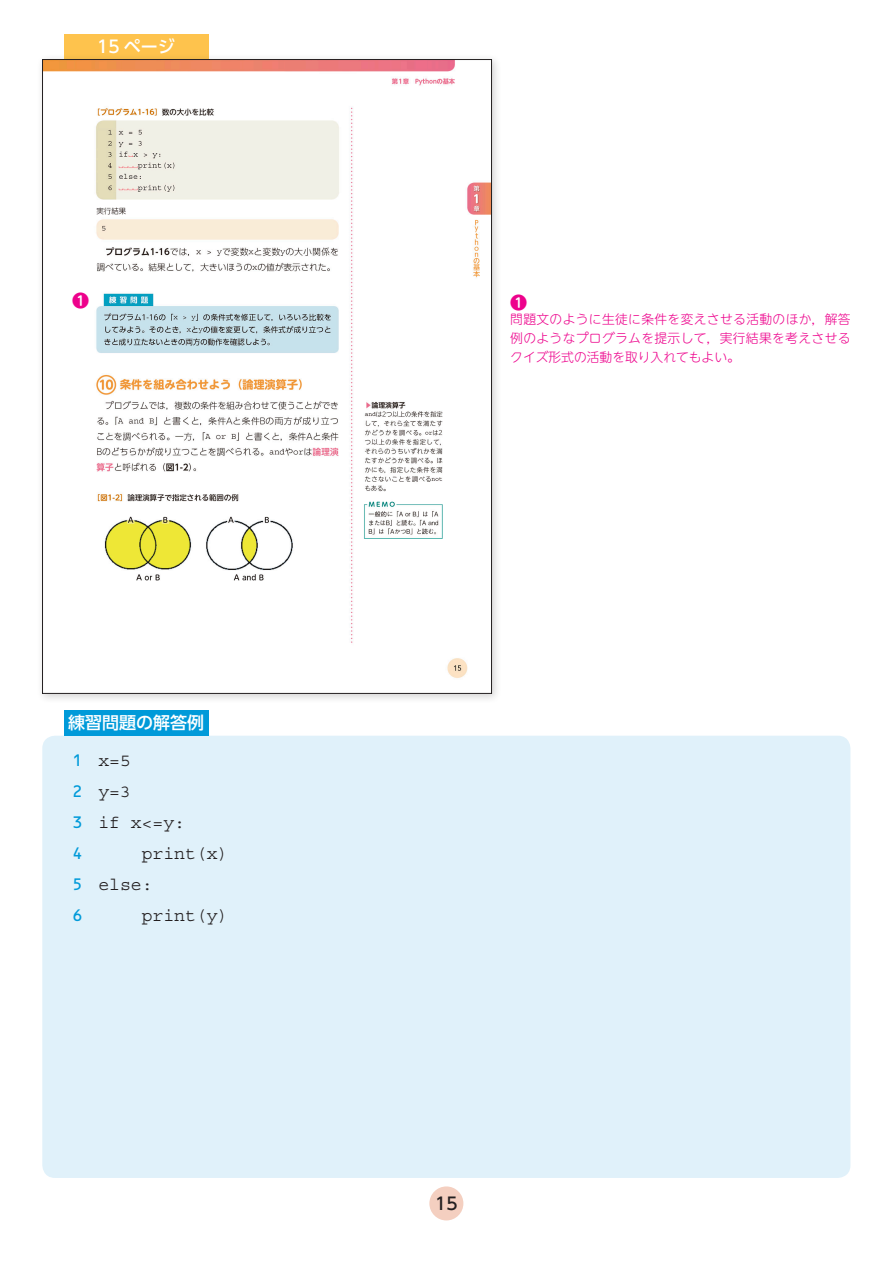
<style>
.page{position:relative;width:893px;height:1263px;background:#fff}
.page>*{position:absolute;margin:0;border:0;box-sizing:border-box;transform-origin:0 0}
.t1{font:18px/31px "Courier";color:#231f20}
.t2{font:500 16.95px "UD Shin Go Pro";color:#fff}
.t3{font:500 16.95px "UD Shin Go Pr 6 N";color:#231f20}
.t4{font:700 16.95px "UD Shin M Go Pr 6 N De";color:#ed028c}
.t5{font:15.9px "OCRB Std";color:#009ad9}
.t6{font:300 12.75px/19.2px "UD Shin M Go Pr 6 N";letter-spacing:.03em;color:#ed028c;text-align:justify}
.s1{font-family:"OCRB Std";font-size:15.9px;color:#009ad9}
</style>
<div class="page">
<div style="left:42px;top:736px;width:808px;height:442px;background:#e0f1fa;border-radius:13px"></div>
<div style="left:429px;top:1186px;width:34px;height:34px;background:#f4cfc0;border-radius:50%"></div>
<div style="left:64px;top:710px;width:144px;height:26px;background:#009ad9"></div>
<div style="left:64px;top:34px;width:144px;height:26px;background:#fec34d"></div>
<div style="left:36px;top:53px;width:466px;height:651px;background:#231f20;opacity:.2"></div>
<img style="left:44px;top:61px;width:446px;height:631px">
<h2 class="t2" style="left:97px;top:33px;width:79px">15 ページ</h2>
<h2 class="t4" style="left:72px;top:286px;width:19px">❶</h2>
<h2 class="t2" style="left:68px;top:709px;width:138px">練習問題の解答例</h2>
<h1 class="t1" style="left:72px;top:745px;width:115px"><span class="s1">1</span> x=5<br><span class="s1">2</span> y=3<br><span class="s1">3</span> if x&lt;=y:</h1>
<p class="t5" style="left:72px;top:844px;width:13px">4</p>
<h1 class="t1" style="left:72px;top:838px;width:158px;text-indent:70px">print(x)<br><span class="s1">5</span> else:</h1>
<p class="t5" style="left:72px;top:906px;width:13px">6</p>
<h1 class="t1" style="left:142px;top:900px;width:88px">print(y)</h1>
<h2 class="t4" style="left:510px;top:288px;width:19px">❶</h2>
<p class="t6" style="left:510px;top:309px;width:342px">問題文のように生徒に条件を変えさせる活動のほか，解答例のようなプログラムを提示して，実行結果を考えさせるクイズ形式の活動を取り入れてもよい。</p>
<h2 class="t3" style="left:435px;top:1190px;width:24px">15</h2>
</div>
